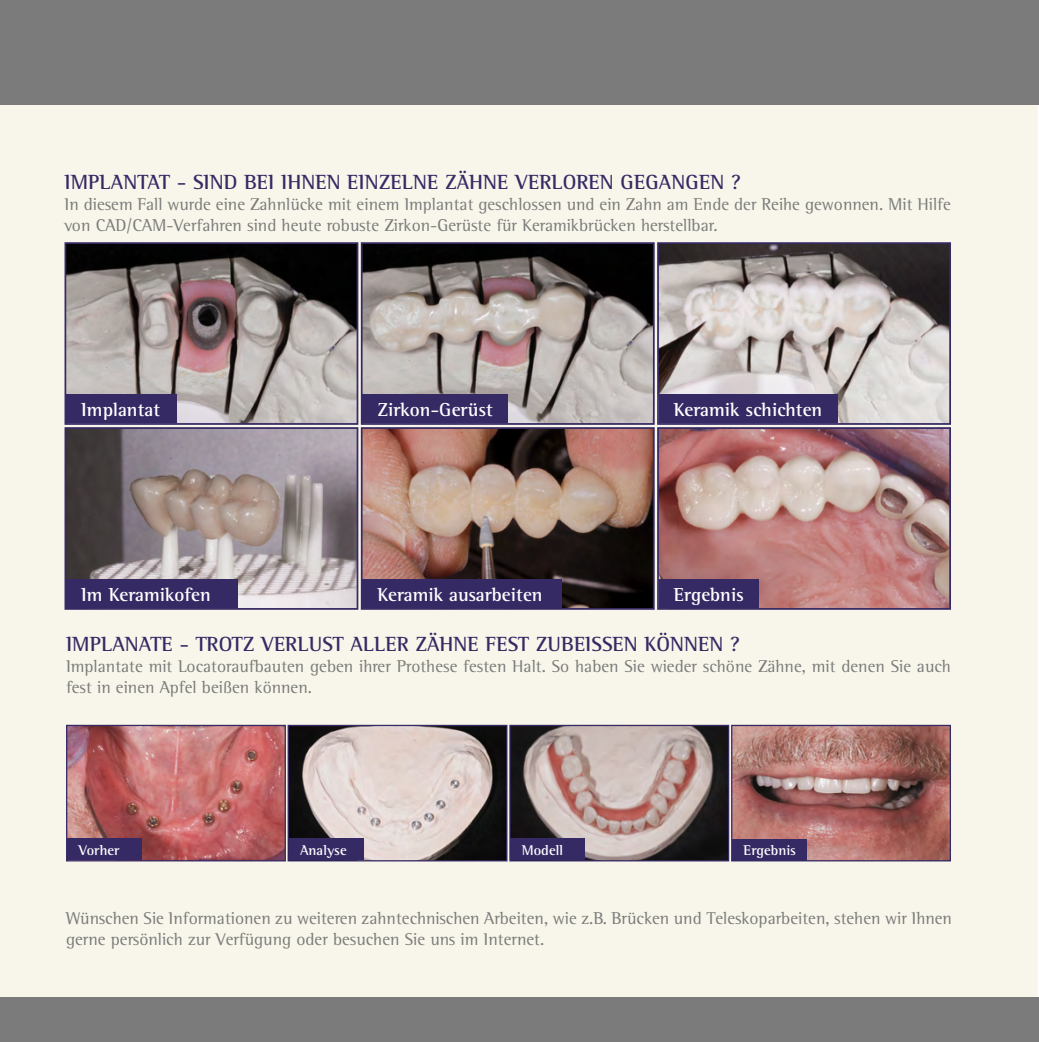
<style>
.page{position:relative;width:1039px;height:1042px;background:#fff}
.page>*{position:absolute;margin:0;border:0;box-sizing:border-box;transform-origin:0 0}
.t1{font:700 21px "Rotis Semi Serif Std";color:#362a65}
.t2{font:700 19.25px "Rotis Semi Serif Std";color:#fff}
.t3{font:17.5px/21px "Rotis Semi Serif Std";color:#7a7b7a}
.t4{font:700 14.35px "Rotis Semi Serif Std";color:#fff}
</style>
<div class="page">
<div style="left:0;top:86px;width:1037px;height:934px;background:#f8f6ea"></div>
<div style="left:0;top:0;width:1038px;height:104px;background:#7a7b7a"></div>
<div style="left:0;top:998px;width:1038px;height:44px;background:#7a7b7a"></div>
<img style="left:66px;top:724px;width:885px;height:138px">
<div style="left:67px;top:839px;width:75px;height:21px;background:#362a65"></div>
<svg style="left:360px;top:242px;width:295px;height:183px;background:#8b8483"></svg>
<svg style="left:657px;top:242px;width:294px;height:183px;background:#a8a2a3"></svg>
<svg style="left:64px;top:242px;width:295px;height:183px;background:#857c7d"></svg>
<div style="left:66px;top:395px;width:111px;height:28px;background:#362a65"></div>
<div style="left:362px;top:395px;width:145px;height:28px;background:#362a65"></div>
<div style="left:659px;top:395px;width:178px;height:28px;background:#362a65"></div>
<svg style="left:360px;top:427px;width:295px;height:183px;background:#80635b"></svg>
<svg style="left:657px;top:427px;width:294px;height:183px;background:#b28484"></svg>
<svg style="left:64px;top:427px;width:295px;height:183px;background:#93898c"></svg>
<div style="left:66px;top:580px;width:172px;height:28px;background:#362a65"></div>
<div style="left:362px;top:580px;width:200px;height:28px;background:#362a65"></div>
<div style="left:659px;top:580px;width:99px;height:28px;background:#362a65"></div>
<p class="t1" style="left:64px;top:169px;width:677px">IMPLANTAT - SIND BEI IHNEN EINZELNE ZÄHNE VERLOREN GEGANGEN ?</p>
<p class="t3" style="left:64px;top:194px;width:887px">In diesem Fall wurde eine Zahnlücke mit einem Implantat geschlossen und ein Zahn am Ende der Reihe gewonnen. Mit Hilfe von CAD/CAM-Verfahren sind heute robuste Zirkon-Gerüste für Keramikbrücken herstellbar.</p>
<p class="t2" style="left:81px;top:398px;width:80px">Implantat</p>
<p class="t2" style="left:377px;top:398px;width:117px">Zirkon-Gerüst</p>
<p class="t2" style="left:674px;top:398px;width:150px">Keramik schichten</p>
<p class="t2" style="left:81px;top:583px;width:131px">Im Keramikofen</p>
<p class="t2" style="left:377px;top:583px;width:167px">Keramik ausarbeiten</p>
<p class="t2" style="left:674px;top:583px;width:71px">Ergebnis</p>
<p class="t1" style="left:66px;top:631px;width:675px">IMPLANATE - TROTZ VERLUST ALLER ZÄHNE FEST ZUBEISSEN KÖNNEN ?</p>
<p class="t3" style="left:66px;top:656px;width:886px">Implantate mit Locatoraufbauten geben ihrer Prothese festen Halt. So haben Sie wieder schöne Zähne, mit denen Sie auch fest in einen Apfel beißen können.</p>
<p class="t4" style="left:79px;top:841px;width:42px">Vorher</p>
<p class="t4" style="left:300px;top:841px;width:48px">Analyse</p>
<p class="t4" style="left:521px;top:841px;width:43px">Modell</p>
<p class="t4" style="left:743px;top:841px;width:54px">Ergebnis</p>
<p class="t3" style="left:66px;top:908px;width:887px">Wünschen Sie Informationen zu weiteren zahntechnischen Arbeiten, wie z.B. Brücken und Teleskoparbeiten, stehen wir Ihnen gerne persönlich zur Verfügung oder besuchen Sie uns im Internet.</p>
</div>
